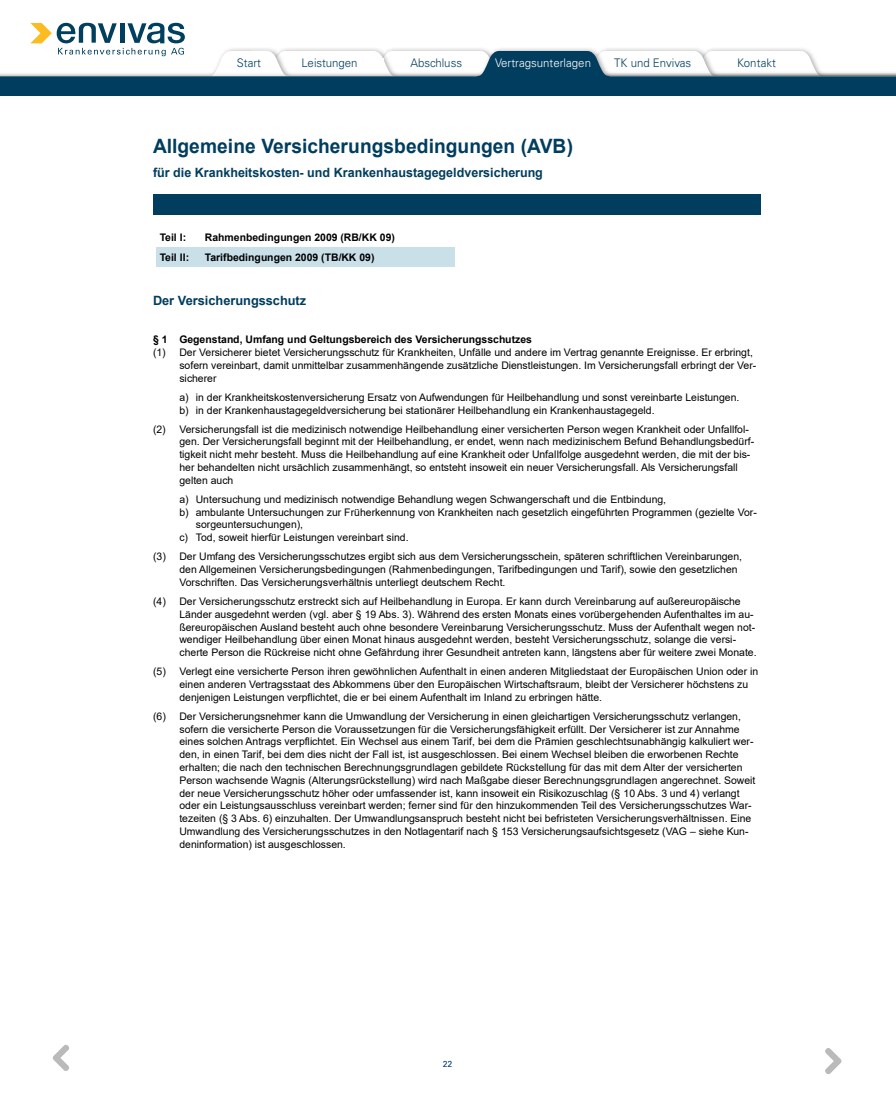
<style>
.page{position:relative;width:896px;height:1120px;background:#fff}
.page>*{position:absolute;margin:0;border:0;box-sizing:border-box;transform-origin:0 0}
.t1{font:700 19.78px "Arial";color:#003d5e}
.t2{font:700 12.78px "Arial";color:#003d5e}
.t3{font:300 11.81px "Univers LT Std";color:#003d5e}
.t4{font:300 11.81px "Univers LT Std";color:#fff}
.t5{font:10.41px/12.8px "Arial";letter-spacing:.005em;color:#000}
.t6{font:700 10.41px "Arial";color:#000}
.t7{font:8.75px "Univers LT Std";color:#003d5e}
</style>
<div class="page">
<div style="left:153px;top:194px;width:607px;height:21px;background:#003d5e"></div>
<div style="left:156px;top:247px;width:45px;height:20px;background:#c9e0e9"></div>
<div style="left:201px;top:247px;width:254px;height:20px;background:#c9e0e9"></div>
<svg style="left:0;top:22px;width:896px;height:74px"></svg>
<svg style="left:710px;top:0;width:102px;height:97px"></svg>
<svg style="left:495px;top:0;width:102px;height:97px"></svg>
<svg style="left:279px;top:0;width:103px;height:97px"></svg>
<svg style="left:602px;top:0;width:103px;height:97px"></svg>
<svg style="left:387px;top:0;width:102px;height:97px"></svg>
<svg style="left:200px;top:0;width:74px;height:97px"></svg>
<svg style="left:825px;top:1048px;width:17px;height:26px"></svg>
<svg style="left:53px;top:1045px;width:16px;height:26px"></svg>
<p class="t3" style="left:237px;top:56px;width:26px">Start</p>
<p class="t3" style="left:302px;top:56px;width:58px">Leistungen</p>
<p class="t3" style="left:411px;top:56px;width:53px">Abschluss</p>
<p class="t4" style="left:495px;top:56px;width:97px">Vertragsunterlagen</p>
<p class="t3" style="left:614px;top:56px;width:79px">TK und Envivas</p>
<p class="t3" style="left:737px;top:56px;width:40px">Kontakt</p>
<h1 class="t1" style="left:153px;top:132px;width:422px">Allgemeine Versicherungsbedingungen (AVB)</h1>
<p class="t2" style="left:153px;top:163px;width:391px">für die Krankheitskosten- und Krankenhaustagegeldversicherung</p>
<p class="t6" style="left:160px;top:230px;width:28px">Teil I:</p>
<p class="t6" style="left:205px;top:230px;width:192px">Rahmenbedingungen 2009 (RB/KK 09)</p>
<p class="t6" style="left:160px;top:250px;width:31px">Teil II:</p>
<p class="t6" style="left:205px;top:250px;width:171px">Tarifbedingungen 2009 (TB/KK 09)</p>
<p class="t2" style="left:153px;top:291px;width:155px">Der Versicherungsschutz</p>
<p class="t6" style="left:153px;top:332px;width:380px">§ 1 Gegenstand, Umfang und Geltungsbereich des Versicherungsschutzes</p>
<p class="t5" style="left:179px;top:346px;width:578px;text-indent:-26px">(1) Der Versicherer bietet Versicherungsschutz für Krankheiten, Unfälle und andere im Vertrag genannte Ereignisse. Er erbringt, sofern vereinbart, damit unmittelbar zusammenhängende zusätzliche Dienstleistungen. Im Versicherungsfall erbringt der Ver&shy;sicherer</p>
<p class="t5" style="left:179px;top:391px;width:562px">a) in der Krankheitskostenversicherung Ersatz von Aufwendungen für Heilbehandlung und sonst vereinbarte Leistungen. b) in der Krankenhaustagegeldversicherung bei stationärer Heilbehandlung ein Krankenhaustagegeld.</p>
<p class="t5" style="left:179px;top:423px;width:576px;text-indent:-26px">(2) Versicherungsfall ist die medizinisch notwendige Heilbehandlung einer versicherten Person wegen Krankheit oder Unfallfol&shy;gen. Der Versicherungsfall beginnt mit der Heilbehandlung, er endet, wenn nach medizinischem Befund Behandlungsbedürf&shy;tigkeit nicht mehr besteht. Muss die Heilbehandlung auf eine Krankheit oder Unfallfolge ausgedehnt werden, die mit der bis&shy;her behandelten nicht ursächlich zusammenhängt, so entsteht insoweit ein neuer Versicherungsfall. Als Versicherungsfall gelten auch</p>
<p class="t5" style="left:179px;top:493px;width:488px">a) Untersuchung und medizinisch notwendige Behandlung wegen Schwangerschaft und die Entbindung,</p>
<p class="t5" style="left:179px;top:506px;width:579px">b) ambulante Untersuchungen zur Früherkennung von Krankheiten nach gesetzlich eingeführten Programmen (gezielte Vor-</p>
<p class="t5" style="left:196px;top:518px;width:109px">sorgeuntersuchungen),</p>
<p class="t5" style="left:179px;top:531px;width:231px">c) Tod, soweit hierfür Leistungen vereinbart sind.</p>
<p class="t5" style="left:179px;top:550px;width:564px;text-indent:-26px">(3) Der Umfang des Versicherungsschutzes ergibt sich aus dem Versicherungsschein, späteren schriftlichen Vereinbarungen, den Allgemeinen Versicherungsbedingungen (Rahmenbedingungen, Tarifbedingungen und Tarif), sowie den gesetzlichen<br>Vorschriften. Das Versicherungsverhältnis unterliegt deutschem Recht.</p>
<p class="t5" style="left:179px;top:595px;width:579px;text-indent:-26px">(4) Der Versicherungsschutz erstreckt sich auf Heilbehandlung in Europa. Er kann durch Vereinbarung auf außereuropäische Länder ausgedehnt werden (vgl. aber § 19 Abs. 3). Während des ersten Monats eines vorübergehenden Aufenthaltes im au&shy;ßereuropäischen Ausland besteht auch ohne besondere Vereinbarung Versicherungsschutz. Muss der Aufenthalt wegen not&shy;wendiger Heilbehandlung über einen Monat hinaus ausgedehnt werden, besteht Versicherungsschutz, solange die versi&shy;cherte Person die Rückreise nicht ohne Gefährdung ihrer Gesundheit antreten kann, längstens aber für weitere zwei Monate.</p>
<p class="t5" style="left:179px;top:665px;width:580px;text-indent:-26px">(5) Verlegt eine versicherte Person ihren gewöhnlichen Aufenthalt in einen anderen Mitgliedstaat der Europäischen Union oder in einen anderen Vertragsstaat des Abkommens über den Europäischen Wirtschaftsraum, bleibt der Versicherer höchstens zu denjenigen Leistungen verpflichtet, die er bei einem Aufenthalt im Inland zu erbringen hätte.</p>
<p class="t5" style="left:179px;top:710px;width:578px;text-indent:-26px">(6) Der Versicherungsnehmer kann die Umwandlung der Versicherung in einen gleichartigen Versicherungsschutz verlangen, sofern die versicherte Person die Voraussetzungen für die Versicherungsfähigkeit erfüllt. Der Versicherer ist zur Annahme eines solchen Antrags verpflichtet. Ein Wechsel aus einem Tarif, bei dem die Prämien geschlechtsunabhängig kalkuliert wer&shy;den, in einen Tarif, bei dem dies nicht der Fall ist, ist ausgeschlossen. Bei einem Wechsel bleiben die erworbenen Rechte erhalten; die nach den technischen Berechnungsgrundlagen gebildete Rückstellung für das mit dem Alter der versicherten Person wachsende Wagnis (Alterungsrückstellung) wird nach Maßgabe dieser Berechnungsgrundlagen angerechnet. Soweit der neue Versicherungsschutz höher oder umfassender ist, kann insoweit ein Risikozuschlag (§ 10 Abs. 3 und 4) verlangt oder ein Leistungsausschluss vereinbart werden; ferner sind für den hinzukommenden Teil des Versicherungsschutzes War&shy;tezeiten (§ 3 Abs. 6) einzuhalten. Der Umwandlungsanspruch besteht nicht bei befristeten Versicherungsverhältnissen. Eine Umwandlung des Versicherungsschutzes in den Notlagentarif nach § 153 Versicherungsaufsichtsgesetz (VAG – siehe Kun&shy;deninformation) ist ausgeschlossen.</p>
<p class="t7" style="left:443px;top:1059px;width:11px">22</p>
</div>
